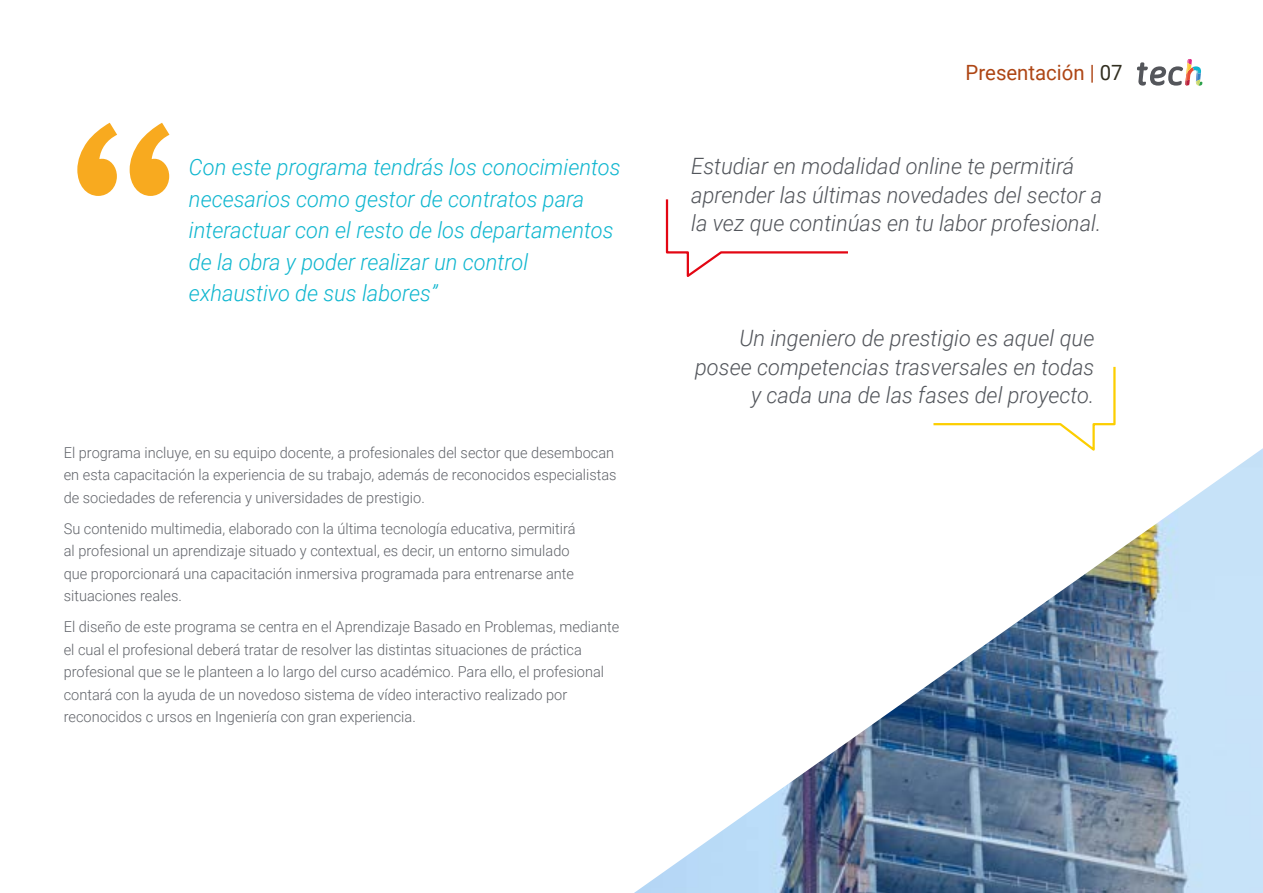
<style>
.page{position:relative;width:1263px;height:893px;background:#fff}
.page>*{position:absolute;margin:0;border:0;box-sizing:border-box;transform-origin:0 0}
.t1{font:italic 300 22.5px/28.5px "Roboto";color:#52555b;text-align:right}
.t2{font:italic 300 22.5px/31.5px "Roboto";color:#0fb6cf}
.t3{font:21px "Roboto";color:#ae4615}
.t4{font:300 15px/22.5px "Roboto";color:#61646a}
.s1{color:#312e20}
</style>
<div class="page">
<svg style="left:77px;top:123px;width:92px;height:73px"></svg>
<svg style="left:1137px;top:59px;width:65px;height:27px"></svg>
<img style="left:634px;top:448px;width:629px;height:445px">
<svg style="left:931px;top:366px;width:186px;height:88px"></svg>
<svg style="left:665px;top:199px;width:183px;height:78px"></svg>
<h1 class="t2" style="left:189px;top:151px;width:433px">Con este programa tendrás los conocimientos necesarios como gestor de contratos para interactuar con el resto de los departamentos de la obra y poder realizar un control exhaustivo de sus labores”</h1>
<p class="t4" style="left:64px;top:441px;width:554px">El programa incluye, en su equipo docente, a profesionales del sector que desembocan en esta capacitación la experiencia de su trabajo, además de reconocidos especialistas de sociedades de referencia y universidades de prestigio.</p>
<p class="t4" style="left:64px;top:517px;width:513px">Su contenido multimedia, elaborado con la última tecnología educativa, permitirá al profesional un aprendizaje situado y contextual, es decir, un entorno simulado que proporcionará una capacitación inmersiva programada para entrenarse ante situaciones reales.</p>
<p class="t4" style="left:64px;top:615px;width:557px">El diseño de este programa se centra en el Aprendizaje Basado en Problemas, mediante el cual el profesional deberá tratar de resolver las distintas situaciones de práctica profesional que se le planteen a lo largo del curso académico. Para ello, el profesional contará con la ayuda de un novedoso sistema de vídeo interactivo realizado por reconocidos c ursos en Ingeniería con gran experiencia.</p>
<h2 class="t3" style="left:966px;top:57px;width:159px">Presentación | <span class="s1">07</span></h2>
<h1 class="t1" style="left:691px;top:151px;width:413px;text-align:left">Estudiar en modalidad online te permitirá aprender las últimas novedades del sector a la vez que continúas en tu labor profesional.</h1>
<h1 class="t1" style="left:695px;top:323px;width:401px">Un ingeniero de prestigio es aquel que posee competencias trasversales en todas y cada una de las fases del proyecto.</h1>
</div>
